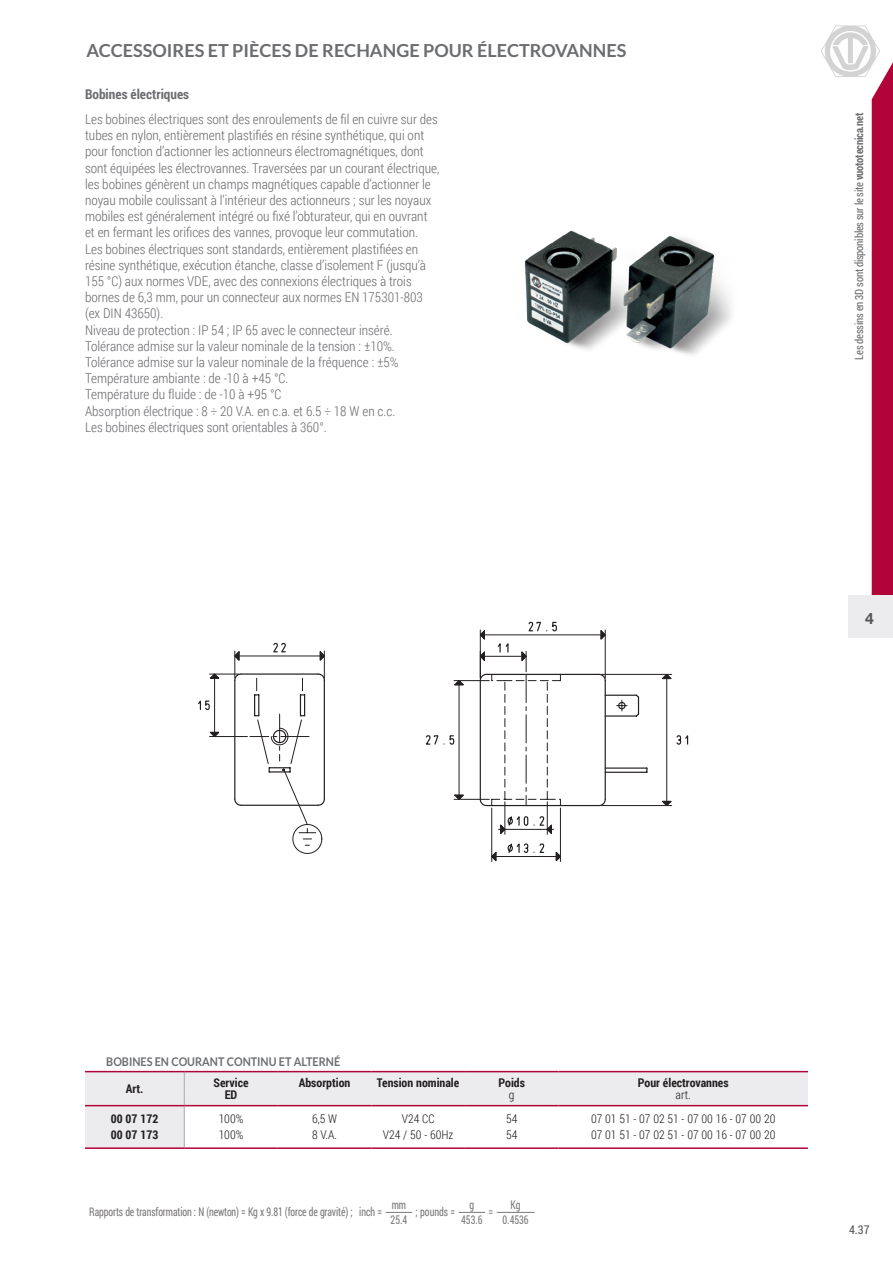
<style>
.page{position:relative;width:893px;height:1263px;background:#fff}
.page>*{position:absolute;margin:0;border:0;box-sizing:border-box;transform-origin:0 0}
.Titolo_prodotto{font:700 18px "Lato";color:#6c6d70}
.t1{font:700 15.75px "Helvetica Neue LT Std";color:#57585a}
.t2{font:300 13.5px/16.2px "Roboto Condensed";color:#6c6d70}
.t3{font:700 13.5px "Roboto Condensed";color:#6c6d70}
.t4{font:12px "Roboto Condensed";letter-spacing:-.01em;color:#231f20;scale:.81 1}
.Titolo_tabella_Light{font:300 12px "Roboto Condensed";color:#231f20}
.Titolo_tabella{font:700 12px "Roboto Condensed";color:#231f20}
.Intestazione_tabella{font:700 12px "Lato";color:#6c6d70;scale:.9 1}
.t5{font:12px "Roboto Condensed";color:#57585a}
.Titolo_tabella-2{font:300 12px "Roboto Condensed";color:#231f20}
.t6{font:11.25px "Roboto Condensed";letter-spacing:-.02em;color:#6c6d70;scale:.95 1}
.s1{font-weight:700}
</style>
<div class="page">
<img style="left:524px;top:230px;width:207px;height:125px">
<svg style="left:198px;top:642px;width:127px;height:212px"></svg>
<svg style="left:426px;top:621px;width:263px;height:241px"></svg>
<svg style="left:821px;top:25px;width:72px;height:570px"></svg>
<div style="left:848px;top:595px;width:45px;height:43px;background:#ececee"></div>
<svg style="left:85px;top:1072px;width:723px;height:75px;fill:#ececee"></svg>
<svg style="left:371px;top:1106px;width:437px;height:5px"></svg>
<svg style="left:184px;top:1072px;width:1px;height:75px"></svg>
<hr style="left:85px;top:1105px;width:99px;height:1px;background:#b10439">
<hr style="left:184px;top:1105px;width:94px;height:1px;background:#b10439">
<hr style="left:278px;top:1105px;width:93px;height:1px;background:#b10439">
<hr style="left:371px;top:1105px;width:94px;height:1px;background:#b10439">
<hr style="left:465px;top:1105px;width:93px;height:1px;background:#b10439">
<hr style="left:558px;top:1105px;width:250px;height:1px;background:#b10439">
<hr style="left:85px;top:1147px;width:99px;height:2px;background:#b10439">
<hr style="left:184px;top:1147px;width:94px;height:2px;background:#b10439">
<hr style="left:278px;top:1147px;width:93px;height:2px;background:#b10439">
<hr style="left:371px;top:1147px;width:94px;height:2px;background:#b10439">
<hr style="left:465px;top:1147px;width:93px;height:2px;background:#b10439">
<hr style="left:558px;top:1147px;width:250px;height:2px;background:#b10439">
<hr style="left:85px;top:1071px;width:99px;height:1px;background:#b10439">
<hr style="left:184px;top:1071px;width:94px;height:1px;background:#b10439">
<hr style="left:278px;top:1071px;width:93px;height:1px;background:#b10439">
<hr style="left:371px;top:1071px;width:94px;height:1px;background:#b10439">
<hr style="left:465px;top:1071px;width:93px;height:1px;background:#b10439">
<hr style="left:558px;top:1071px;width:250px;height:1px;background:#b10439">
<svg style="left:386px;top:1212px;width:26px;height:1px"></svg>
<svg style="left:459px;top:1212px;width:26px;height:1px"></svg>
<hr style="left:497px;top:1212px;width:37px;height:1px;background:#231f20">
<p class="Titolo_prodotto" style="left:87px;top:40px;width:541px">ACCESSOIRES ET PIÈCES DE RECHANGE POUR ÉLECTROVANNES</p>
<p class="t3" style="left:85px;top:85px;width:106px">Bobines électriques</p>
<p class="t2" style="left:85px;top:111px;width:356px">Les bobines électriques sont des enroulements de fil en cuivre sur des tubes en nylon, entièrement plastifiés en résine synthétique, qui ont pour fonction d’actionner les actionneurs électromagnétiques, dont sont équipées les électrovannes. Traversées par un courant électrique, les bobines génèrent un champs magnétiques capable d’actionner le noyau mobile coulissant à l’intérieur des actionneurs ; sur les noyaux mobiles est généralement intégré ou fixé l’obturateur, qui en ouvrant et en fermant les orifices des vannes, provoque leur commutation.</p>
<p class="t2" style="left:85px;top:240px;width:342px">Les bobines électriques sont standards, entièrement plastifiées en résine synthétique, exécution étanche, classe d’isolement F (jusqu’à 155 °C) aux normes VDE, avec des connexions électriques à trois bornes de 6,3 mm, pour un connecteur aux normes EN 175301-803 (ex DIN 43650).</p>
<p class="t2" style="left:85px;top:321px;width:309px">Niveau de protection : IP 54 ; IP 65 avec le connecteur inséré.</p>
<p class="t2" style="left:85px;top:337px;width:311px">Tolérance admise sur la valeur nominale de la tension : ±10%.</p>
<p class="t2" style="left:85px;top:354px;width:315px">Tolérance admise sur la valeur nominale de la fréquence : ±5%</p>
<p class="t2" style="left:85px;top:370px;width:205px">Température ambiante : de -10 à +45 °C.</p>
<p class="t2" style="left:85px;top:386px;width:198px">Température du fluide : de -10 à +95 °C</p>
<p class="t2" style="left:85px;top:402px;width:312px">Absorption électrique : 8 ÷ 20 V.A. en c.a. et 6.5 ÷ 18 W en c.c.</p>
<p class="t2" style="left:85px;top:418px;width:243px">Les bobines électriques sont orientables à 360°.</p>
<p class="t6" style="left:851px;top:360px;width:261px;rotate:-90deg">Les dessins en 3D sont disponibles sur le site <span class="s1">vuototecnica.net</span></p>
<p class="t1" style="left:865px;top:608px;width:10px">4</p>
<p class="Intestazione_tabella" style="left:106px;top:1055px;width:261px">BOBINES EN COURANT CONTINU ET ALTERNÉ</p>
<p class="Titolo_tabella" style="left:126px;top:1080px;width:19px">Art.</p>
<p class="Titolo_tabella" style="left:214px;top:1074px;width:36px">Service</p>
<p class="Titolo_tabella" style="left:299px;top:1074px;width:53px">Absorption</p>
<p class="Titolo_tabella" style="left:377px;top:1074px;width:84px">Tension nominale</p>
<p class="Titolo_tabella" style="left:498px;top:1074px;width:28px">Poids</p>
<p class="Titolo_tabella" style="left:638px;top:1074px;width:92px">Pour électrovannes</p>
<p class="Titolo_tabella" style="left:225px;top:1086px;width:14px">ED</p>
<p class="Titolo_tabella_Light" style="left:509px;top:1087px;width:7px">g</p>
<p class="Titolo_tabella-2" style="left:676px;top:1087px;width:17px">art.</p>
<p class="Titolo_tabella_Light" style="left:402px;top:1110px;width:34px">V24 CC</p>
<p class="Titolo_tabella" style="left:111px;top:1110px;width:49px">00 07 172</p>
<p class="Titolo_tabella_Light" style="left:219px;top:1110px;width:26px">100%</p>
<p class="Titolo_tabella_Light" style="left:312px;top:1110px;width:27px">6,5 W</p>
<p class="Titolo_tabella_Light" style="left:506px;top:1110px;width:13px">54</p>
<p class="Titolo_tabella_Light" style="left:591px;top:1110px;width:186px">07 01 51 - 07 02 51 - 07 00 16 - 07 00 20</p>
<p class="Titolo_tabella" style="left:111px;top:1126px;width:49px">00 07 173</p>
<p class="Titolo_tabella_Light" style="left:219px;top:1127px;width:26px">100%</p>
<p class="Titolo_tabella_Light" style="left:312px;top:1127px;width:27px">8 V.A.</p>
<p class="Titolo_tabella_Light" style="left:383px;top:1127px;width:72px">V24 / 50 - 60Hz</p>
<p class="Titolo_tabella_Light" style="left:506px;top:1127px;width:13px">54</p>
<p class="Titolo_tabella_Light" style="left:591px;top:1127px;width:186px">07 01 51 - 07 02 51 - 07 00 16 - 07 00 20</p>
<p class="t4" style="left:89px;top:1203px;width:363px">Rapports de transformation : N (newton) = Kg x 9.81 (force de gravité) ; inch =</p>
<p class="t4" style="left:511px;top:1196px;width:14px">Kg</p>
<p class="t4" style="left:392px;top:1196px;width:19px">mm</p>
<p class="t4" style="left:469px;top:1196px;width:7px">g</p>
<p class="t4" style="left:416px;top:1203px;width:50px">; pounds =</p>
<p class="t4" style="left:489px;top:1203px;width:7px">=</p>
<p class="t4" style="left:391px;top:1211px;width:22px">25.4</p>
<p class="t4" style="left:461px;top:1211px;width:28px">453.6</p>
<p class="t4" style="left:503px;top:1211px;width:34px">0.4536</p>
<p class="t5" style="left:849px;top:1221px;width:22px">4.37</p>
</div>
